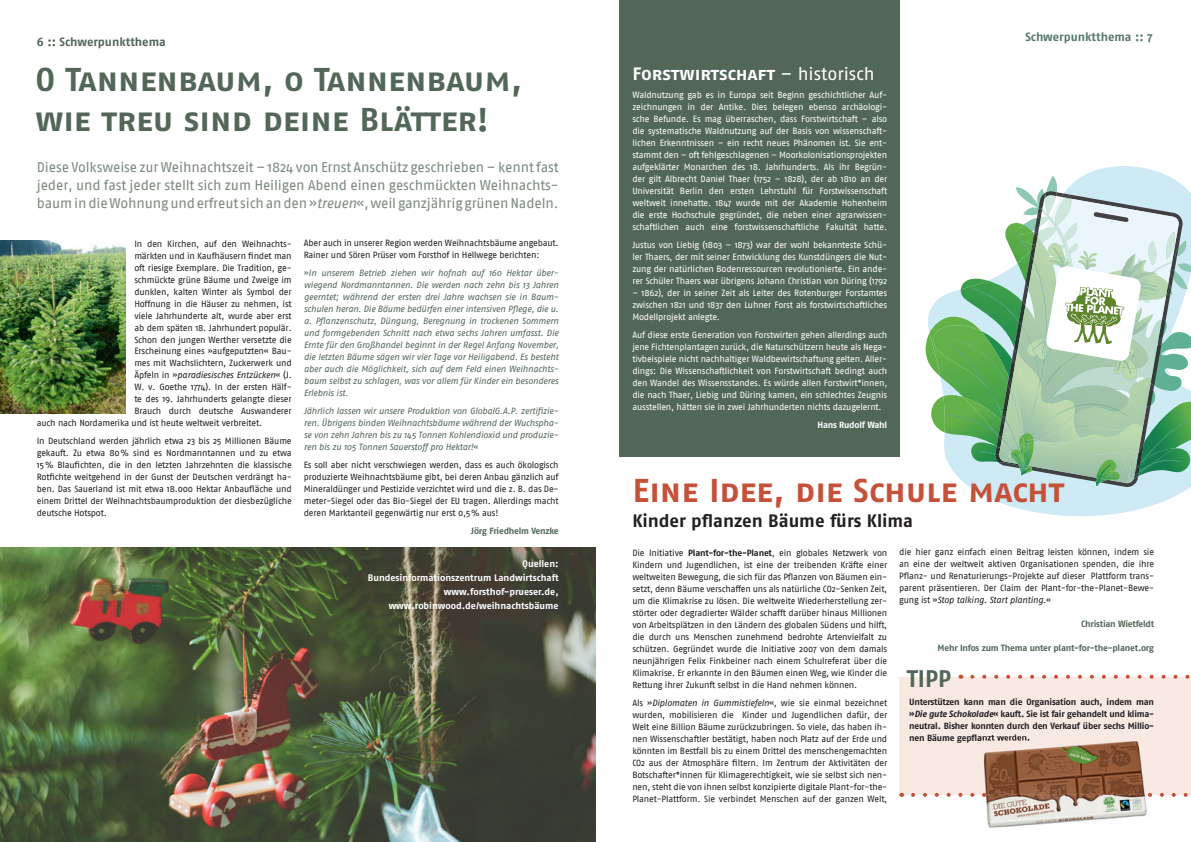
<style>
.page{position:relative;width:1191px;height:842px;background:#fff}
.page>*{position:absolute;margin:0;border:0;box-sizing:border-box;transform-origin:0 0}
.t1{font:33px/39.6px "Fago No Bold Caps";letter-spacing:-.005em;color:#536758}
.t2{font:33px "Fago No Bold Caps";letter-spacing:-.01em;color:#c6513a}
.t3{font:700 24px "Fago No";color:#536758}
.t4{font:700 18px "Fago No";color:#231f20}
.t5{font:18px "Fago No Bold Caps";letter-spacing:-.01em;color:#fff}
.t6{font:14px/18px "Fago No";letter-spacing:-.01em;color:#7b897d;text-align:justify}
.t7{font:700 12px "Fago No";letter-spacing:-.005em;color:#536758}
.t8{font:700 12px "Fago No";letter-spacing:-.005em;color:#59796d}
.t9{font:700 9.5px/14px "Fago No";color:#fff;text-align:right}
.t10{font:9px/12px "Fago No";letter-spacing:-.02em;color:#231f20;text-align:justify}
.t11{font:9px/12px "Fago No";letter-spacing:-.02em;color:#fff;text-align:justify}
.t12{font:italic 9px/12px "Fago No";letter-spacing:-.02em;color:#536758;text-align:justify}
.t13{font:700 9px/12px "Fago No";letter-spacing:-.02em;color:#231f20;text-align:justify}
.t14{font:700 9px "Fago No";letter-spacing:-.02em;color:#536758}
.t15{font:italic 9px "Fago No";letter-spacing:-.02em;color:#231f20}
.t16{font:700 9px "Fago No";letter-spacing:-.02em;color:#fff}
.s1{font-style:italic}
.s2{font-style:normal}
.s3{font-family:"Fago No"}
.s4{font-weight:700}
</style>
<div class="page">
<svg style="left:928px;top:166px;width:263px;height:350px"></svg>
<img style="left:925px;top:333px;width:4px;height:43px">
<img style="left:929px;top:317px;width:18px;height:103px">
<img style="left:932px;top:325px;width:15px;height:71px">
<img style="left:930px;top:396px;width:13px;height:36px">
<img style="left:943px;top:395px;width:4px;height:51px">
<svg style="left:947px;top:176px;width:244px;height:310px"></svg>
<div style="left:619px;top:0;width:280px;height:456px;background:#536758"></div>
<img style="left:0;top:240px;width:126px;height:174px">
<div style="left:899px;top:677px;width:292px;height:118px;background:#f8e9e2"></div>
<svg style="left:972px;top:675px;width:218px;height:4px"></svg>
<svg style="left:911px;top:793px;width:277px;height:4px"></svg>
<img style="left:981px;top:739px;width:166px;height:88px">
<img style="left:981px;top:737px;width:48px;height:5px">
<img style="left:982px;top:793px;width:166px;height:4px">
<img style="left:0;top:547px;width:595px;height:295px">
<h3 class="t7" style="left:37px;top:35px;width:130px">6 :: Schwerpunktthema</h3>
<h3 class="t8" style="left:1025px;top:30px;width:129px">Schwerpunktthema :: 7</h3>
<h1 class="t1" style="left:36px;top:59px;width:488px">O Tannenbaum, o Tannenbaum, wie treu sind deine Blätter!</h1>
<p class="t6" style="left:37px;top:158px;width:523px">Diese Volksweise zur Weihnachtszeit – 1824 von Ernst Anschütz geschrieben – kennt fast jeder, und fast jeder stellt sich zum Heiligen Abend einen geschmückten Weihnachts&shy;baum in die Wohnung und erfreut sich an den »<span class="s1">treuen</span>«, weil ganzjährig grünen Nadeln.</p>
<p class="t10" style="left:134px;top:237px;width:159px">In den Kirchen, auf den Weihnachts-</p>
<p class="t10" style="left:134px;top:249px;width:159px">märkten und in Kaufhäusern findet man</p>
<p class="t10" style="left:134px;top:261px;width:159px">oft riesige Exemplare. Die Tradition, ge-</p>
<p class="t10" style="left:134px;top:273px;width:159px">schmückte grüne Bäume und Zweige im</p>
<p class="t10" style="left:134px;top:285px;width:159px">dunklen, kalten Winter als Symbol der</p>
<p class="t10" style="left:134px;top:297px;width:159px">Hoffnung in die Häuser zu nehmen, ist</p>
<p class="t10" style="left:134px;top:309px;width:159px">viele Jahrhunderte alt, wurde aber erst</p>
<p class="t10" style="left:134px;top:321px;width:159px">ab dem späten 18. Jahrhundert populär.</p>
<p class="t10" style="left:134px;top:333px;width:159px">Schon den jungen Werther versetzte die</p>
<p class="t10" style="left:134px;top:345px;width:159px">Erscheinung eines »aufgeputzten« Bau-</p>
<p class="t10" style="left:134px;top:357px;width:159px">mes mit Wachslichtern, Zuckerwerk und</p>
<p class="t15" style="left:134px;top:370px;width:159px"><span class="s2">Äpfeln in »</span>paradiesisches Entzücken<span class="s2">« (J.</span></p>
<p class="t10" style="left:134px;top:381px;width:159px">W. v. Goethe 1774). In der ersten Hälf-</p>
<p class="t10" style="left:134px;top:393px;width:159px">te des 19. Jahrhunderts gelangte dieser</p>
<p class="t10" style="left:134px;top:405px;width:159px">Brauch durch deutsche Auswanderer</p>
<p class="t10" style="left:37px;top:417px;width:227px">auch nach Nordamerika und ist heute weltweit verbreitet.</p>
<p class="t10" style="left:37px;top:435px;width:256px">In Deutschland werden jährlich etwa 23 bis 25 Millionen Bäume gekauft. Zu etwa 80 % sind es Nordmanntannen und zu etwa 15 % Blaufichten, die in den letzten Jahrzehnten die klassische Rotfichte weitgehend in der Gunst der Deutschen verdrängt ha&shy;ben. Das Sauerland ist mit etwa 18.000 Hektar Anbaufläche und einem Drittel der Weihnachtsbaumproduktion der diesbezügliche deutsche Hotspot.</p>
<p class="t10" style="left:304px;top:237px;width:256px">Aber auch in unserer Region werden Weihnachtsbäume angebaut.<br>Rainer und Sören Prüser vom Forsthof in Hellwege berichten:</p>
<p class="t12" style="left:304px;top:267px;width:256px"><span class="s2">»</span>In unserem Betrieb ziehen wir hofnah auf 160 Hektar über&shy;wiegend Nordmanntannen. Die werden nach zehn bis 13 Jahren geerntet; während der ersten drei Jahre wachsen sie in Baum&shy;schulen heran. Die Bäume bedürfen einer intensiven Pflege, die u. a. Pflanzenschutz, Düngung, Beregnung in trockenen Sommern und formgebenden Schnitt nach etwa sechs Jahren umfasst. Die Ernte für den Großhandel beginnt in der Regel Anfang November, die letzten Bäume sägen wir vier Tage vor Heiligabend. Es besteht aber auch die Möglichkeit, sich auf dem Feld einen Weihnachts&shy;baum selbst zu schlagen, was vor allem für Kinder ein besonderes Erlebnis ist.</p>
<p class="t12" style="left:304px;top:405px;width:256px">Jährlich lassen wir unsere Produktion von GlobalG.A.P. zertifizie&shy;ren. Übrigens binden Weihnachtsbäume während der Wuchspha&shy;se von zehn Jahren bis zu 145 Tonnen Kohlendioxid und produzie&shy;ren bis zu 105 Tonnen Sauerstoff pro Hektar!<span class="s2">«</span></p>
<p class="t10" style="left:304px;top:459px;width:256px">Es soll aber nicht verschwiegen werden, dass es auch ökologisch produzierte Weihnachtsbäume gibt, bei deren Anbau gänzlich auf Mineraldünger und Pestizide verzichtet wird und die z. B. das De&shy;meter-Siegel oder das Bio-Siegel der EU tragen. Allerdings macht deren Marktanteil gegenwärtig nur erst 0,5 % aus!</p>
<p class="t14" style="left:471px;top:526px;width:89px">Jörg Friedhelm Venzke</p>
<p class="t9" style="left:368px;top:556px;width:192px">Quellen:<br>Bundesinformationszentrum Landwirtschaft www.forsthof-prueser.de, www.robinwood.de/weihnachtsbäume</p>
<h3 class="t5" style="left:632px;top:63px;width:244px">Forstwirtschaft <span class="s3">– historisch</span></h3>
<p class="t11" style="left:632px;top:88px;width:256px">Waldnutzung gab es in Europa seit Beginn geschichtlicher Auf&shy;zeichnungen in der Antike. Dies belegen ebenso archäologi&shy;sche Befunde. Es mag überraschen, dass Forstwirtschaft – also die systematische Waldnutzung auf der Basis von wissenschaft&shy;lichen Erkenntnissen – ein recht neues Phänomen ist. Sie ent&shy;stammt den – oft fehlgeschlagenen – Moorkolonisationsprojekten aufgeklärter Monarchen des 18. Jahrhunderts. Als ihr Begrün&shy;der gilt Albrecht Daniel Thaer (1752 – 1828), der ab 1810 an der Universität Berlin den ersten Lehrstuhl für Forstwissenschaft weltweit innehatte. 1847 wurde mit der Akademie Hohenheim die erste Hochschule gegründet, die neben einer agrarwissen&shy;schaftlichen auch eine forstwissenschaftliche Fakultät hatte.</p>
<p class="t11" style="left:632px;top:238px;width:256px">Justus von Liebig (1803 – 1873) war der wohl bekannteste Schü&shy;ler Thaers, der mit seiner Entwicklung des Kunstdüngers die Nut&shy;zung der natürlichen Bodenressourcen revolutionierte. Ein ande&shy;rer Schüler Thaers war übrigens Johann Christian von Düring (1792</p>
<p class="t11" style="left:632px;top:286px;width:256px">– 1862), der in seiner Zeit als Leiter des Rotenburger Forstamtes zwischen 1821 und 1837 den Luhner Forst als forstwirtschaftliches Modellprojekt anlegte.</p>
<p class="t11" style="left:632px;top:328px;width:256px">Auf diese erste Generation von Forstwirten gehen allerdings auch jene Fichtenplantagen zurück, die Naturschützern heute als Nega&shy;tivbeispiele nicht nachhaltiger Waldbewirtschaftung gelten. Aller&shy;dings: Die Wissenschaftlichkeit von Forstwirtschaft bedingt auch den Wandel des Wissensstandes. Es würde allen Forstwirt*innen, die nach Thaer, Liebig und Düring kamen, ein schlechtes Zeugnis ausstellen, hätten sie in zwei Jahrhunderten nichts dazugelernt.</p>
<p class="t16" style="left:817px;top:419px;width:71px">Hans Rudolf Wahl</p>
<h1 class="t2" style="left:632px;top:471px;width:433px">Eine Idee, die Schule macht</h1>
<h3 class="t4" style="left:632px;top:510px;width:282px">Kinder pflanzen Bäume fürs Klima</h3>
<p class="t10" style="left:632px;top:546px;width:256px">Die Initiative <span class="s4">Plant-for-the-Planet</span>, ein globales Netzwerk von Kindern und Jugendlichen, ist eine der treibenden Kräfte einer weltweiten Bewegung, die sich für das Pflanzen von Bäumen ein&shy;setzt, denn Bäume verschaffen uns als natürliche CO2-Senken Zeit, um die Klimakrise zu lösen. Die weltweite Wiederherstellung zer&shy;störter oder degradierter Wälder schafft darüber hinaus Millionen von Arbeitsplätzen in den Ländern des globalen Südens und hilft, die durch uns Menschen zunehmend bedrohte Artenvielfalt zu schützen. Gegründet wurde die Initiative 2007 von dem damals neunjährigen Felix Finkbeiner nach einem Schulreferat über die Klimakrise. Er erkannte in den Bäumen einen Weg, wie Kinder die Rettung ihrer Zukunft selbst in die Hand nehmen können.</p>
<p class="t10" style="left:632px;top:696px;width:256px">Als »<span class="s1">Diplomaten in Gummistiefeln</span>«, wie sie einmal bezeichnet wurden, mobilisieren die Kinder und Jugendlichen dafür, der Welt eine Billion Bäume zurückzubringen. So viele, das haben ih&shy;nen Wissenschaftler bestätigt, haben noch Platz auf der Erde und könnten im Bestfall bis zu einem Drittel des menschengemachten CO2 aus der Atmosphäre filtern. Im Zentrum der Aktivitäten der Botschafter*innen für Klimagerechtigkeit, wie sie selbst sich nen&shy;nen, steht die von ihnen selbst konzipierte digitale Plant-for-the-Planet-Plattform. Sie verbindet Menschen auf der ganzen Welt,</p>
<p class="t10" style="left:899px;top:546px;width:256px">die hier ganz einfach einen Beitrag leisten können, indem sie an eine der weltweit aktiven Organisationen spenden, die ihre Pflanz- und Renaturierungs-Projekte auf dieser Plattform trans&shy;parent präsentieren. Der Claim der Plant-for-the-Planet-Bewe&shy;gung ist »<span class="s1">Stop talking. Start planting.</span>«</p>
<p class="t14" style="left:1081px;top:618px;width:74px">Christian Wietfeldt</p>
<p class="t14" style="left:937px;top:643px;width:218px">Mehr Infos zum Thema unter plant-for-the-planet.org</p>
<h2 class="t3" style="left:906px;top:664px;width:46px">TIPP</h2>
<p class="t13" style="left:909px;top:695px;width:246px">Unterstützen kann man die Organisation auch, indem man »<span class="s1">Die gute Schokolade</span>« kauft. Sie ist fair gehandelt und klima&shy;neutral. Bisher konnten durch den Verkauf über sechs Millio&shy;nen Bäume gepflanzt werden.</p>
</div>
